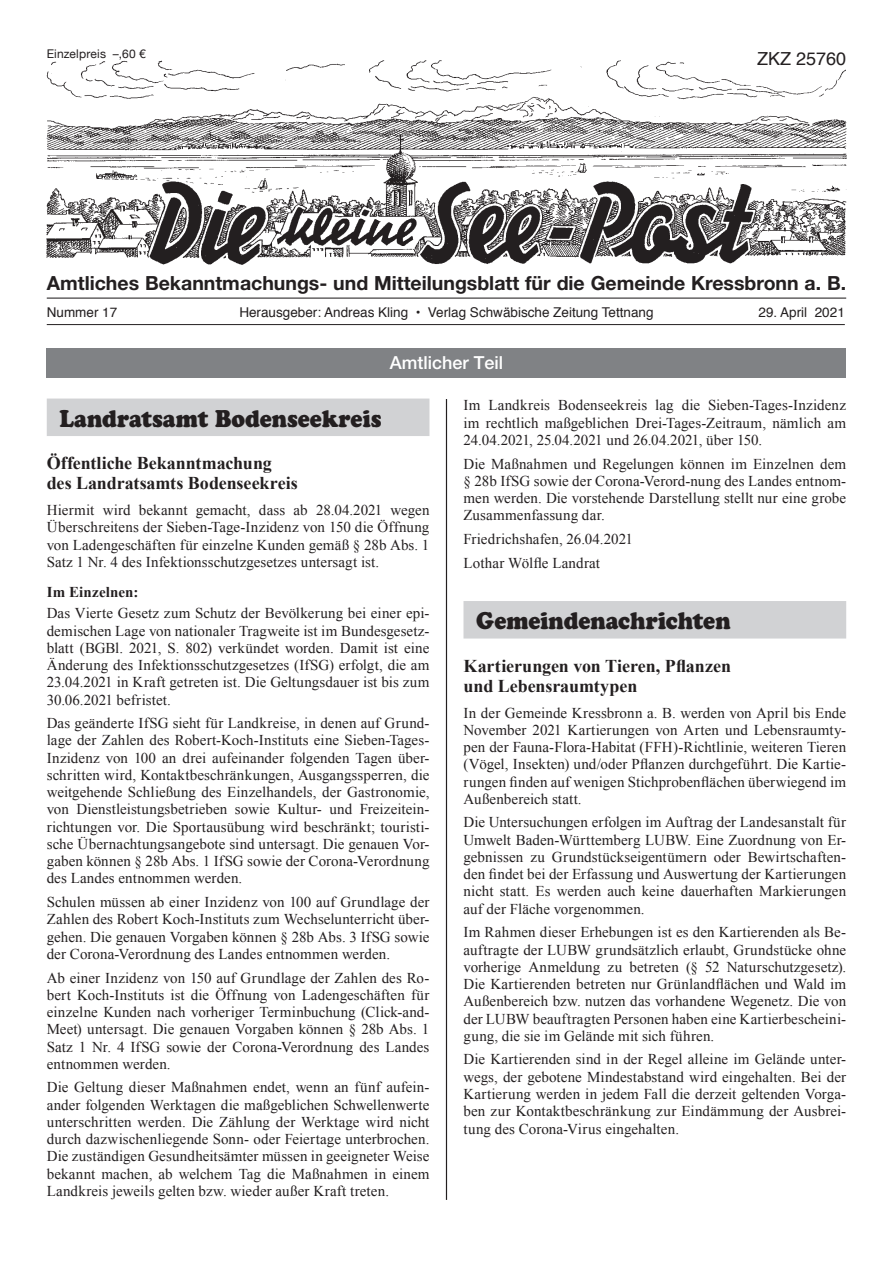
<style>
.page{position:relative;width:893px;height:1263px;background:#fff}
.page>*{position:absolute;margin:0;border:0;box-sizing:border-box;transform-origin:0 0}
.t1{font:24px "Cooper Black Std";color:#231f20;scale:.9 1}
.t2{font:700 19.5px "Helvetica Neue LT Std";color:#231f20}
.t3{font:700 18px/20.2px "Times New Roman";letter-spacing:-.005em;color:#231f20}
.t4{font:500 18px "Helvetica Neue LT Std";color:#fff}
.t5{font:18px "Helvetica";color:#231f20}
.t6{font:15px/17.2px "Times New Roman";letter-spacing:.005em;color:#231f20;text-align:justify}
.t7{font:700 15px "Times New Roman";letter-spacing:.01em;color:#231f20}
.t8{font:13.5px "Helvetica";color:#231f20}
.t9{font:12px "Helvetica Neue";letter-spacing:.015em;color:#231f20}
</style>
<div class="page">
<img style="left:47px;top:60px;width:799px;height:205px">
<hr style="left:47px;top:324px;width:798px;height:1px;background:#231f20">
<hr style="left:47px;top:298px;width:799px;height:1px;background:#231f20">
<hr style="left:446px;top:399px;width:1px;height:801px;background:#231f20">
<div style="left:463px;top:601px;width:383px;height:37px;background:#d1d2d4"></div>
<div style="left:47px;top:398px;width:382px;height:38px;background:#d1d2d4"></div>
<div style="left:47px;top:348px;width:799px;height:30px;background:#808285"></div>
<p class="t9" style="left:47px;top:45px;width:101px">Einzelpreis –,60 €</p>
<p class="t5" style="left:757px;top:44px;width:91px">ZKZ 25760</p>
<h2 class="t2" style="left:47px;top:271px;width:801px">Amtliches Bekanntmachungs- und Mitteilungsblatt für die Gemeinde Kressbronn a. B.</h2>
<p class="t8" style="left:47px;top:302px;width:72px">Nummer 17</p>
<p class="t8" style="left:239px;top:302px;width:416px">Herausgeber: Andreas Kling • Verlag Schwäbische Zeitung Tettnang</p>
<p class="t8" style="left:758px;top:302px;width:88px">29. April 2021</p>
<p class="t4" style="left:390px;top:352px;width:115px">Amtlicher Teil</p>
<h1 class="t1" style="left:60px;top:404px;width:359px">Landratsamt Bodenseekreis</h1>
<p class="t3" style="left:47px;top:452px;width:253px">Öffentliche Bekanntmachung des Landratsamts Bodenseekreis</p>
<p class="t6" style="left:47px;top:501px;width:384px">Hiermit wird bekannt gemacht, dass ab 28.04.2021 wegen Überschreitens der Sieben-Tage-Inzidenz von 150 die Öffnung von Ladengeschäften für einzelne Kunden gemäß § 28b Abs. 1<br>Satz 1 Nr. 4 des Infektionsschutzgesetzes untersagt ist.</p>
<p class="t7" style="left:47px;top:581px;width:93px">Im Einzelnen:</p>
<p class="t6" style="left:47px;top:604px;width:384px">Das Vierte Gesetz zum Schutz der Bevölkerung bei einer epi&shy;demischen Lage von nationaler Tragweite ist im Bundesgesetz&shy;blatt (BGBl. 2021, S. 802) verkündet worden. Damit ist eine Änderung des Infektionsschutzgesetzes (IfSG) erfolgt, die am 23.04.2021 in Kraft getreten ist. Die Geltungsdauer ist bis zum 30.06.2021 befristet.</p>
<p class="t6" style="left:47px;top:714px;width:384px">Das geänderte IfSG sieht für Landkreise, in denen auf Grund&shy;lage der Zahlen des Robert-Koch-Instituts eine Sieben-Tages-Inzidenz von 100 an drei aufeinander folgenden Tagen über&shy;schritten wird, Kontaktbeschränkungen, Ausgangssperren, die weitgehende Schließung des Einzelhandels, der Gastronomie, von Dienstleistungsbetrieben sowie Kultur- und Freizeitein&shy;richtungen vor. Die Sportausübung wird beschränkt; touristi&shy;sche Übernachtungsangebote sind untersagt. Die genauen Vor&shy;gaben können § 28b Abs. 1 IfSG sowie der Corona-Verordnung des Landes entnommen werden.</p>
<p class="t6" style="left:47px;top:893px;width:384px">Schulen müssen ab einer Inzidenz von 100 auf Grundlage der Zahlen des Robert Koch-Instituts zum Wechselunterricht über&shy;gehen. Die genauen Vorgaben können § 28b Abs. 3 IfSG sowie der Corona-Verordnung des Landes entnommen werden.</p>
<p class="t6" style="left:47px;top:969px;width:384px">Ab einer Inzidenz von 150 auf Grundlage der Zahlen des Ro&shy;bert Koch-Instituts ist die Öffnung von Ladengeschäften für einzelne Kunden nach vorheriger Terminbuchung (Click-and-Meet) untersagt. Die genauen Vorgaben können § 28b Abs. 1<br>Satz 1 Nr. 4 IfSG sowie der Corona-Verordnung des Landes entnommen werden.</p>
<p class="t6" style="left:47px;top:1078px;width:384px">Die Geltung dieser Maßnahmen endet, wenn an fünf aufein&shy;ander folgenden Werktagen die maßgeblichen Schwellenwerte unterschritten werden. Die Zählung der Werktage wird nicht durch dazwischenliegende Sonn- oder Feiertage unterbrochen.<br>Die zuständigen Gesundheitsämter müssen in geeigneter Weise bekannt machen, ab welchem Tag die Maßnahmen in einem Landkreis jeweils gelten bzw. wieder außer Kraft treten.</p>
<p class="t6" style="left:463px;top:397px;width:384px">Im Landkreis Bodenseekreis lag die Sieben-Tages-Inzidenz im rechtlich maßgeblichen Drei-Tages-Zeitraum, nämlich am 24.04.2021, 25.04.2021 und 26.04.2021, über 150.</p>
<p class="t6" style="left:463px;top:455px;width:384px">Die Maßnahmen und Regelungen können im Einzelnen dem § 28b IfSG sowie der Corona-Verord-nung des Landes entnom&shy;men werden. Die vorstehende Darstellung stellt nur eine grobe Zusammenfassung dar.</p>
<p class="t6" style="left:463px;top:527px;width:171px;line-height:23.7px">Friedrichshafen, 26.04.2021<br>Lothar Wölfle Landrat</p>
<h1 class="t1" style="left:476px;top:606px;width:284px">Gemeindenachrichten</h1>
<p class="t3" style="left:463px;top:655px;width:269px">Kartierungen von Tieren, Pflanzen und Lebensraumtypen</p>
<p class="t6" style="left:463px;top:704px;width:384px">In der Gemeinde Kressbronn a. B. werden von April bis Ende November 2021 Kartierungen von Arten und Lebensraumty&shy;pen der Fauna-Flora-Habitat (FFH)-Richtlinie, weiteren Tieren (Vögel, Insekten) und/oder Pflanzen durchgeführt. Die Kartie&shy;rungen finden auf wenigen Stichprobenflächen überwiegend im Außenbereich statt.</p>
<p class="t6" style="left:463px;top:813px;width:384px">Die Untersuchungen erfolgen im Auftrag der Landesanstalt für Umwelt Baden-Württemberg LUBW. Eine Zuordnung von Er&shy;gebnissen zu Grundstückseigentümern oder Bewirtschaften&shy;den findet bei der Erfassung und Auswertung der Kartierungen nicht statt. Es werden auch keine dauerhaften Markierungen auf der Fläche vorgenommen.</p>
<p class="t6" style="left:463px;top:923px;width:384px">Im Rahmen dieser Erhebungen ist es den Kartierenden als Be&shy;auftragte der LUBW grundsätzlich erlaubt, Grundstücke ohne vorherige Anmeldung zu betreten (§ 52 Naturschutzgesetz).<br>Die Kartierenden betreten nur Grünlandflächen und Wald im Außenbereich bzw. nutzen das vorhandene Wegenetz. Die von der LUBW beauftragten Personen haben eine Kartierbescheini&shy;gung, die sie im Gelände mit sich führen.</p>
<p class="t6" style="left:463px;top:1050px;width:384px">Die Kartierenden sind in der Regel alleine im Gelände unter&shy;wegs, der gebotene Mindestabstand wird eingehalten. Bei der Kartierung werden in jedem Fall die derzeit geltenden Vorga&shy;ben zur Kontaktbeschränkung zur Eindämmung der Ausbrei&shy;tung des Corona-Virus eingehalten.</p>
</div>
